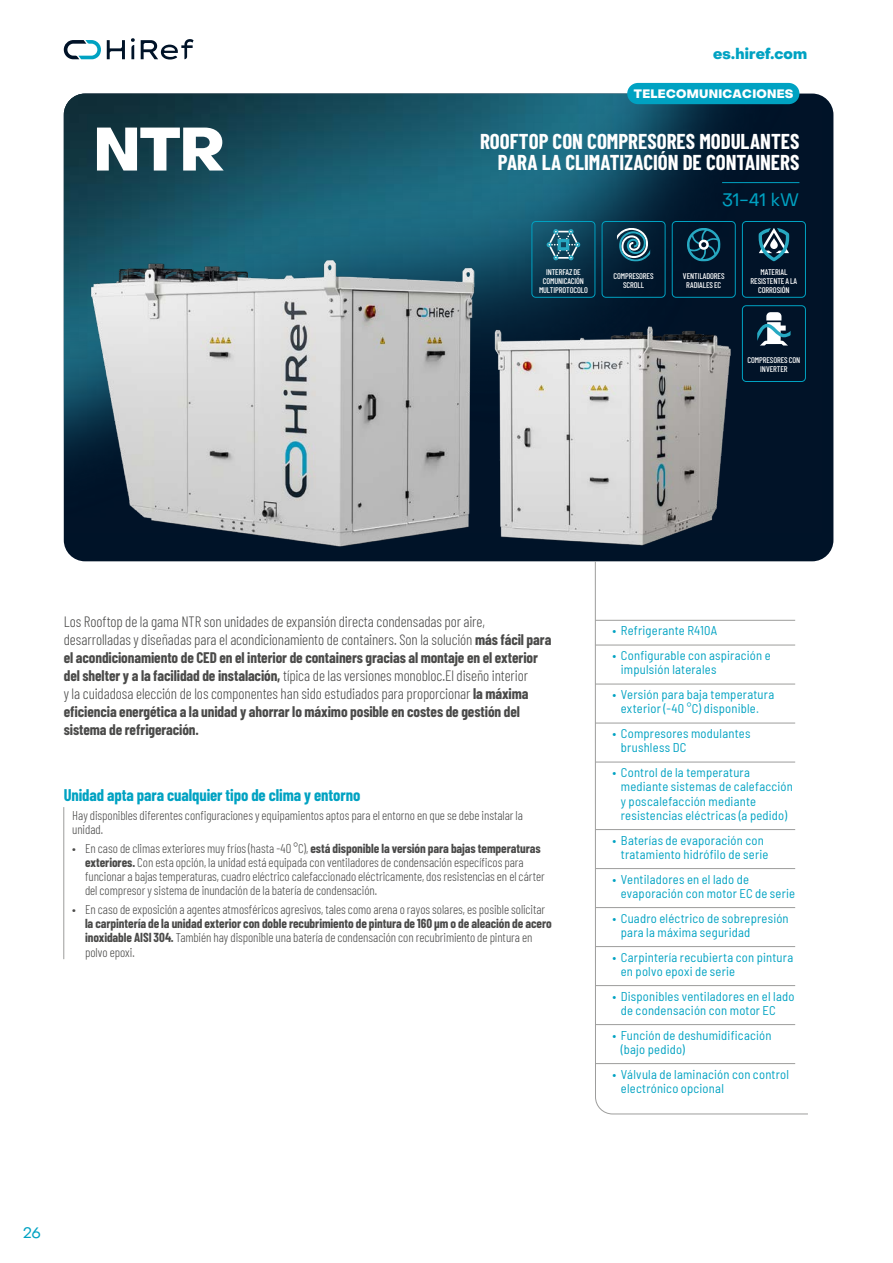
<style>
.page{position:relative;width:893px;height:1263px;background:#fff}
.page>*{position:absolute;margin:0;border:0;box-sizing:border-box;transform-origin:0 0}
.t1{font:800 60px "PP Object Sans";color:#fff}
.t2{font:700 21px/21px "Barlow Condensed";color:#fff;text-align:right}
.t3{font:18px "PP Object Sans";color:#00a2c2}
.t4{font:700 16.5px "Barlow Condensed";letter-spacing:-.005em;color:#00a2c2}
.t5{font:300 15px/18px "Barlow Condensed";letter-spacing:-.005em;color:#4a4a49}
.t6{font:800 15px "PP Object Sans";letter-spacing:.01em;color:#00a2c2}
.t7{font:15px "PP Object Sans";color:#00a2c2}
.t8{font:semi-condensed 12.75px/14.2px "Barlow";letter-spacing:.02em;color:#00a2c2}
.t9{font:300 12.75px/14.2px "Barlow Condensed";letter-spacing:-.005em;color:#4a4a49}
.t10{font:700 12.75px/14.2px "Barlow Condensed";letter-spacing:-.005em;color:#4a4a49}
.t11{font:800 12px "Object Sans";letter-spacing:.025em;color:#fff}
.t12{font:500 8.25px/9px "Barlow Condensed";letter-spacing:-.01em;color:#fff;text-align:center}
.s1{font-weight:700}
.s2{font-weight:300}
</style>
<div class="page">
<div style="left:64px;top:94px;width:769px;height:467px;background:#001328;border-radius:21px"></div>
<img style="left:64px;top:94px;width:759px;height:222px">
<svg style="left:595px;top:561px;width:213px;height:554px"></svg>
<div style="left:627px;top:83px;width:172px;height:21px;background:#00a2c2;border-radius:11px"></div>
<img style="left:64px;top:247px;width:416px;height:301px">
<img style="left:466px;top:316px;width:278px;height:230px">
<hr style="left:722px;top:182px;width:77px;height:1px;background:#00a2c2">
<div style="left:602px;top:221px;width:63px;height:77px;border:1px solid #00a2c2;border-radius:4px"></div>
<svg style="left:617px;top:228px;width:33px;height:33px"></svg>
<div style="left:531px;top:221px;width:64px;height:77px;border:1px solid #00a2c2;border-radius:4px"></div>
<svg style="left:547px;top:229px;width:33px;height:31px"></svg>
<div style="left:672px;top:221px;width:64px;height:77px;border:1px solid #00a2c2;border-radius:4px"></div>
<svg style="left:687px;top:228px;width:34px;height:33px"></svg>
<div style="left:742px;top:221px;width:64px;height:77px;border:1px solid #00a2c2;border-radius:4px"></div>
<svg style="left:758px;top:228px;width:32px;height:33px"></svg>
<div style="left:742px;top:305px;width:64px;height:77px;border:1px solid #00a2c2;border-radius:4px"></div>
<svg style="left:757px;top:312px;width:34px;height:34px"></svg>
<hr style="left:64px;top:807px;width:1px;height:152px;background:#9d9d9c">
<svg style="left:64px;top:38px;width:130px;height:22px"></svg>
<h1 class="t1" style="left:94px;top:113px;width:132px">NTR</h1>
<p class="t6" style="left:713px;top:45px;width:96px">es.hiref.com</p>
<p class="t11" style="left:634px;top:86px;width:161px">TELECOMUNICACIONES</p>
<h2 class="t2" style="left:480px;top:130px;width:321px">ROOFTOP CON COMPRESORES MODULANTES<br>PARA LA CLIMATIZACIÓN DE CONTAINERS</h2>
<h3 class="t3" style="left:722px;top:189px;width:79px">31-41 kW</h3>
<p class="t12" style="left:539px;top:266px;width:50px">INTERFAZ DE<br>COMUNICACIÓN<br>MULTIPROTOCOLO</p>
<p class="t12" style="left:683px;top:271px;width:43px">VENTILADORES<br>RADIALES EC</p>
<p class="t12" style="left:751px;top:266px;width:48px">MATERIAL<br>RESISTENTE A LA<br>CORROSIÓN</p>
<p class="t12" style="left:613px;top:271px;width:42px">COMPRESORES<br>SCROLL</p>
<p class="t12" style="left:748px;top:355px;width:54px">COMPRESORES CON<br>INVERTER</p>
<p class="t5" style="left:64px;top:612px;width:489px">Los Rooftop de la gama NTR son unidades de expansión directa condensadas por aire, desarrolladas y diseñadas para el acondicionamiento de containers. Son la solución <span class="s1">más fácil para el acondicionamiento de CED en el interior de containers gracias al montaje en el exterior del shelter y a la facilidad de instalación,</span> típica de las versiones monobloc.El diseño interior<br>y la cuidadosa elección de los componentes han sido estudiados para proporcionar <span class="s1">la máxima eficiencia energética a la unidad y ahorrar lo máximo posible en costes de gestión del sistema de refrigeración.</span></p>
<p class="t4" style="left:64px;top:784px;width:298px">Unidad apta para cualquier tipo de clima y entorno</p>
<p class="t9" style="left:72px;top:807px;width:452px">Hay disponibles diferentes configuraciones y equipamientos aptos para el entorno en que se debe instalar la unidad.</p>
<p class="t9" style="left:85px;top:840px;width:461px;text-indent:-13px">• En caso de climas exteriores muy fríos (hasta -40 °C), <span class="s1">está disponible la versión para bajas temperaturas exteriores.</span> Con esta opción, la unidad está equipada con ventiladores de condensación específicos para funcionar a bajas temperaturas, cuadro eléctrico calefaccionado eléctricamente, dos resistencias en el cárter del compresor y sistema de inundación de la batería de condensación.</p>
<p class="t9" style="left:72px;top:901px;width:474px">• En caso de exposición a agentes atmosféricos agresivos, tales como arena o rayos solares, es posible solicitar</p>
<p class="t10" style="left:85px;top:916px;width:468px">la carpintería de la unidad exterior con doble recubrimiento de pintura de 160 μm o de aleación de acero inoxidable AISI 304. <span class="s2">También hay disponible una batería de condensación con recubrimiento de pintura en polvo epoxi.</span></p>
<p class="t7" style="left:23px;top:1224px;width:20px">26</p>
<p class="t8" style="left:612px;top:623px;width:106px">• Refrigerante R410A</p>
<p class="t8" style="left:621px;top:647px;width:151px;text-indent:-9px">• Configurable con aspiración e impulsión laterales</p>
<p class="t8" style="left:612px;top:686px;width:163px;text-align:center">• Versión para baja temperatura exterior (-40 °C) disponible.</p>
<p class="t8" style="left:621px;top:725px;width:131px;text-indent:-9px">• Compresores modulantes brushless DC</p>
<p class="t8" style="left:621px;top:764px;width:174px;text-indent:-9px">• Control de la temperatura mediante sistemas de calefacción y poscalefacción mediante resistencias eléctricas (a pedido)</p>
<p class="t8" style="left:621px;top:832px;width:149px;text-indent:-9px">• Baterías de evaporación con tratamiento hidrófilo de serie</p>
<p class="t8" style="left:621px;top:871px;width:176px;text-indent:-9px">• Ventiladores en el lado de evaporación con motor EC de serie</p>
<p class="t8" style="left:621px;top:910px;width:169px;text-indent:-9px">• Cuadro eléctrico de sobrepresión para la máxima seguridad</p>
<p class="t8" style="left:621px;top:949px;width:174px;text-indent:-9px">• Carpintería recubierta con pintura en polvo epoxi de serie</p>
<p class="t8" style="left:621px;top:988px;width:175px;text-indent:-9px">• Disponibles ventiladores en el lado de condensación con motor EC</p>
<p class="t8" style="left:621px;top:1027px;width:152px;text-indent:-9px">• Función de deshumidificación (bajo pedido)</p>
<p class="t8" style="left:621px;top:1066px;width:170px;text-indent:-9px">• Válvula de laminación con control electrónico opcional</p>
</div>
